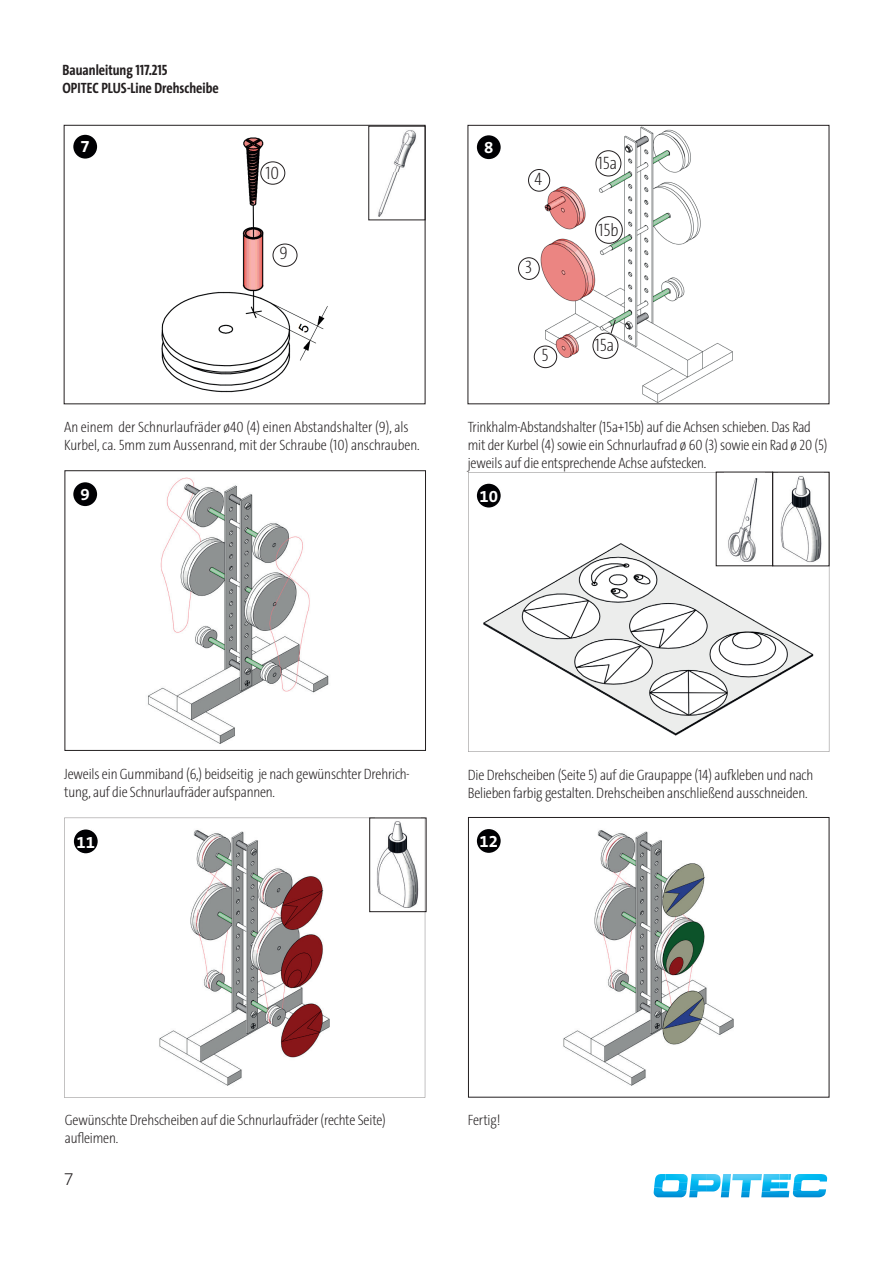
<style>
.page{position:relative;width:893px;height:1263px;background:#fff}
.page>*{position:absolute;margin:0;border:0;box-sizing:border-box;transform-origin:0 0}
.t1{font:200 18px "The Sans Cd LF2";color:#231f20}
.t2{font:200 18px "The Sans B W2";color:#231f20}
.t3{font:700 16.8px "The Sans B W7";color:#fff}
.t4{font:200 15px/18px "The Sans Cd LF2";letter-spacing:-.01em;color:#231f20}
.t5{font:700 15px/18px "The Sans Cd LF7";color:#231f20}
</style>
<div class="page">
<svg style="left:653px;top:1174px;width:175px;height:24px"></svg>
<img style="left:161px;top:137px;width:167px;height:256px">
<div style="left:72px;top:134px;width:26px;height:25px;background:#000003;border-radius:50%"></div>
<div style="left:72px;top:133px;width:27px;height:27px;border:2px solid #fff;border-radius:50%"></div>
<img style="left:378px;top:130px;width:38px;height:87px">
<img style="left:518px;top:127px;width:215px;height:275px">
<div style="left:476px;top:134px;width:25px;height:26px;background:#000003;border-radius:50%"></div>
<div style="left:475px;top:134px;width:27px;height:27px;border:2px solid #fff;border-radius:50%"></div>
<div style="left:72px;top:480px;width:27px;height:27px;border:2px solid #fff;border-radius:50%"></div>
<img style="left:148px;top:477px;width:181px;height:267px">
<div style="left:72px;top:481px;width:26px;height:26px;background:#000003;border-radius:50%"></div>
<div style="left:72px;top:481px;width:27px;height:27px;border:2px solid #fff;border-radius:50%"></div>
<svg style="left:468px;top:472px;width:361px;height:280px"></svg>
<img style="left:778px;top:474px;width:46px;height:90px">
<img style="left:724px;top:474px;width:40px;height:90px">
<div style="left:716px;top:472px;width:57px;height:94px;border:1px solid #231f20"></div>
<svg style="left:64px;top:818px;width:361px;height:280px"></svg>
<img style="left:375px;top:820px;width:46px;height:90px">
<div style="left:74px;top:828px;width:25px;height:25px;background:#fafafa;border-radius:50%"></div>
<div style="left:73px;top:827px;width:27px;height:27px;border:2px solid #fff;border-radius:50%"></div>
<div style="left:73px;top:829px;width:26px;height:25px;background:#000003;border-radius:50%"></div>
<div style="left:72px;top:828px;width:27px;height:27px;border:2px solid #fff;border-radius:50%"></div>
<img style="left:563px;top:830px;width:171px;height:256px">
<div style="left:468px;top:817px;width:361px;height:280px;border:1px solid #231f20"></div>
<div style="left:476px;top:826px;width:27px;height:28px;border:2px solid #fff;border-radius:50%"></div>
<div style="left:476px;top:828px;width:25px;height:26px;background:#000003;border-radius:50%"></div>
<div style="left:475px;top:827px;width:27px;height:27px;border:2px solid #fff;border-radius:50%"></div>
<div style="left:261px;top:162px;width:24px;height:22px;border:1px solid #231f20;border-radius:50%"></div>
<div style="left:273px;top:244px;width:24px;height:23px;border:1px solid #231f20;border-radius:50%"></div>
<div style="left:528px;top:169px;width:22px;height:22px;border:1px solid #231f20;border-radius:50%"></div>
<div style="left:518px;top:258px;width:21px;height:22px;border:1px solid #231f20;border-radius:50%"></div>
<div style="left:534px;top:346px;width:23px;height:22px;border:1px solid #231f20;border-radius:50%"></div>
<div style="left:477px;top:482px;width:25px;height:25px;background:#fff;border-radius:50%"></div>
<div style="left:476px;top:481px;width:27px;height:27px;border:2px solid #fff;border-radius:50%"></div>
<div style="left:476px;top:483px;width:25px;height:25px;background:#000003;border-radius:50%"></div>
<div style="left:475px;top:482px;width:27px;height:27px;border:2px solid #fff;border-radius:50%"></div>
<div style="left:596px;top:151px;width:25px;height:25px;border:1px solid #231f20;border-radius:50%"></div>
<div style="left:593px;top:333px;width:25px;height:26px;border:1px solid #231f20;border-radius:50%"></div>
<svg style="left:611px;top:319px;width:5px;height:15px"></svg>
<div style="left:595px;top:216px;width:27px;height:27px;border:1px solid #231f20;border-radius:50%"></div>
<p class="t5" style="left:63px;top:60px;width:158px">Bauanleitung 117.215<br>OPITEC PLUS-Line Drehscheibe</p>
<p class="t3" style="left:81px;top:136px;width:11px">7</p>
<p class="t3" style="left:485px;top:135px;width:11px">8</p>
<p class="t1" style="left:265px;top:161px;width:15px">10</p>
<p class="t1" style="left:280px;top:242px;width:10px">9</p>
<p class="t1" style="left:535px;top:167px;width:9px">4</p>
<p class="t1" style="left:525px;top:255px;width:8px">3</p>
<p class="t1" style="left:541px;top:344px;width:9px">5</p>
<p class="t1" style="left:598px;top:151px;width:21px">15a</p>
<p class="t1" style="left:598px;top:219px;width:22px">15b</p>
<p class="t1" style="left:595px;top:334px;width:21px">15a</p>
<p class="t4" style="left:64px;top:418px;width:357px">An einem der Schnurlaufräder ø40 (4) einen Abstandshalter (9), als<br>Kurbel, ca. 5mm zum Aussenrand, mit der Schraube (10) anschrauben.</p>
<p class="t3" style="left:81px;top:483px;width:11px">98</p>
<p class="t4" style="left:468px;top:418px;width:361px">Trinkhalm-Abstandshalter (15a+15b) auf die Achsen schieben. Das Rad mit der Kurbel (4) sowie ein Schnurlaufrad ø 60 (3) sowie ein Rad ø 20 (5) jeweils auf die entsprechende Achse aufstecken.</p>
<p class="t3" style="left:479px;top:485px;width:20px">10</p>
<p class="t4" style="left:64px;top:765px;width:347px">Jeweils ein Gummiband (6,) beidseitig je nach gewünschter Drehrich&shy;tung, auf die Schnurlaufräder aufspannen.</p>
<p class="t3" style="left:77px;top:831px;width:20px">11</p>
<p class="t3" style="left:479px;top:831px;width:20px">12</p>
<p class="t4" style="left:468px;top:765px;width:347px">Die Drehscheiben (Seite 5) auf die Graupappe (14) aufkleben und nach<br>Belieben farbig gestalten. Drehscheiben anschließend ausschneiden.</p>
<p class="t4" style="left:65px;top:1111px;width:323px">Gewünschte Drehscheiben auf die Schnurlaufräder (rechte Seite) aufleimen.</p>
<p class="t2" style="left:64px;top:1168px;width:11px">7</p>
<p class="t4" style="left:468px;top:1110px;width:34px">Fertig!</p>
</div>
